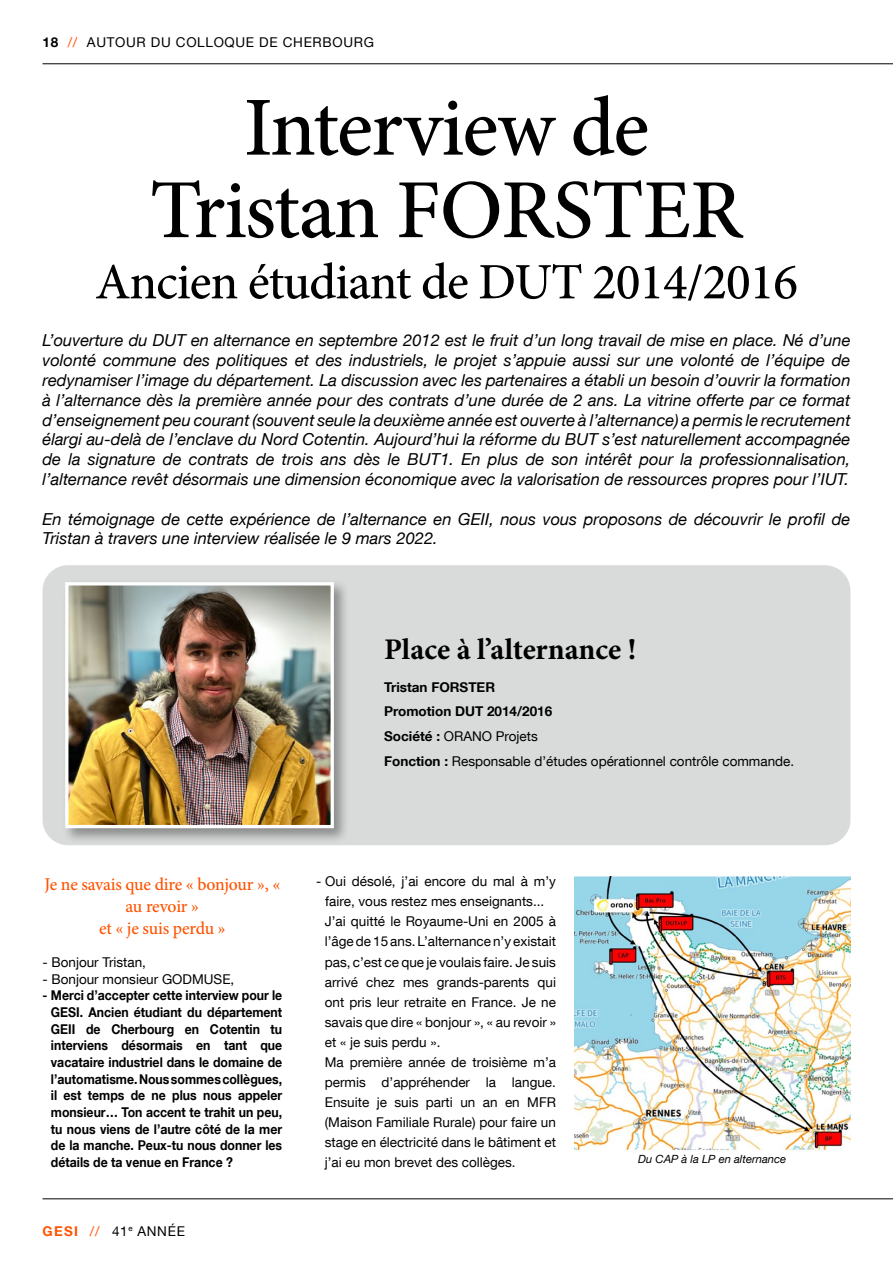
<style>
.page{position:relative;width:893px;height:1263px;background:#fff}
.page>*{position:absolute;margin:0;border:0;box-sizing:border-box;transform-origin:0 0}
.t1{font:500 84px/82.5px "Minion Pro";letter-spacing:-.02em;color:#000;text-align:center}
.t2{font:500 51px "Minion Pro";letter-spacing:-.02em;color:#000}
.t3{font:700 30px "Minion Pro";color:#000}
.t4{font:500 18px/22px "Minion Pro";letter-spacing:-.015em;color:#ff5300;text-align:center}
.t5{font:italic 16.5px/19.8px "Helvetica Neue LT Com";color:#000;text-align:justify}
.t6{font:13.5px/20.1px "Helvetica Neue LT Com";color:#000}
.t7{font:700 13.5px/16.6px "Helvetica Neue LT Com";color:#000;text-align:justify;scale:.91 1}
.t8{font:13.5px "Helvetica Neue LT Com";letter-spacing:.05em;color:#000}
.t9{font:italic 11.25px "Helvetica Neue LT Com";color:#000}
.s1{font-weight:700}
.s2{color:#ff5300}
.s3{font-weight:700;color:#ff5300}
</style>
<div class="page">
<hr style="left:43px;top:63px;width:850px;height:1px;background:#000">
<hr style="left:43px;top:1198px;width:850px;height:1px;background:#000">
<div style="left:43px;top:565px;width:807px;height:280px;background:#d9dada;border-radius:26px"></div>
<div style="left:63px;top:580px;width:286px;height:264px;background:#000;opacity:.35"></div>
<img style="left:69px;top:586px;width:261px;height:238px">
<div style="left:65px;top:582px;width:269px;height:246px;border:3px solid #fff"></div>
<img style="left:574px;top:877px;width:276px;height:274px">
<p class="t8" style="left:43px;top:34px;width:333px"><span class="s1">18</span> <span class="s2">//</span> AUTOUR DU COLLOQUE DE CHERBOURG</p>
<h1 class="t1" style="left:150px;top:87px;width:594px">Interview de<br>Tristan FORSTER</h1>
<h2 class="t2" style="left:95px;top:248px;width:704px">Ancien étudiant de DUT 2014/2016</h2>
<p class="t5" style="left:43px;top:330px;width:809px">L’ouverture du DUT en alternance en septembre 2012 est le fruit d’un long travail de mise en place. Né d’une volonté commune des politiques et des industriels, le projet s’appuie aussi sur une volonté de l’équipe de redynamiser l’image du département. La discussion avec les partenaires a établi un besoin d’ouvrir la formation à l’alternance dès la première année pour des contrats d’une durée de 2 ans. La vitrine offerte par ce format d’enseignement peu courant (souvent seule la deuxième année est ouverte à l’alternance) a permis le recrutement élargi au-delà de l’enclave du Nord Cotentin. Aujourd’hui la réforme du BUT s’est naturellement accompagnée de la signature de contrats de trois ans dès le BUT1. En plus de son intérêt pour la professionnalisation, l’alternance revêt désormais une dimension économique avec la valorisation de ressources propres pour l’IUT.</p>
<p class="t5" style="left:43px;top:508px;width:809px">En témoignage de cette expérience de l’alternance en GEII, nous vous proposons de découvrir le profil de<br>Tristan à travers une interview réalisée le 9 mars 2022.</p>
<h3 class="t3" style="left:384px;top:629px;width:254px">Place à l’alternance !</h3>
<p class="t6" style="left:384px;top:674px;width:412px;line-height:24.8px"><span class="s1">Tristan FORSTER<br>Promotion DUT 2014/2016<br>Société :</span> ORANO Projets<br><span class="s1">Fonction :</span> Responsable d’études opérationnel contrôle commande.</p>
<p class="t4" style="left:44px;top:873px;width:238px">Je ne savais que dire « bonjour », « au revoir »<br>et « je suis perdu »</p>
<p class="t6" style="left:43px;top:952px;width:105px">- Bonjour Tristan,</p>
<p class="t6" style="left:43px;top:969px;width:193px">- Bonjour monsieur GODMUSE,</p>
<p class="t7" style="left:51px;top:987px;width:256px;text-indent:-8px">- Merci d’accepter cette interview pour le GESI. Ancien étudiant du département GEII de Cherbourg en Cotentin tu interviens désormais en tant que vacataire industriel dans le domaine de l’automatisme. Nous sommes collègues, il est temps de ne plus nous appeler monsieur… Ton accent te trahit un peu, tu nous viens de l’autre côté de la mer de la manche. Peux-tu nous donner les détails de ta venue en France ?</p>
<p class="t6" style="left:43px;top:1221px;width:144px"><span class="s3">GESI</span> <span class="s2">//</span> 41<sup>e</sup> ANNÉE</p>
<p class="t6" style="left:325px;top:871px;width:233px;text-indent:-9px">- Oui désolé, j’ai encore du mal à m’y faire, vous restez mes enseignants...<br>J’ai quitté le Royaume-Uni en 2005 à l’âge de 15 ans. L’alternance n’y existait pas, c’est ce que je voulais faire. Je suis arrivé chez mes grands-parents qui ont pris leur retraite en France. Je ne savais que dire « bonjour », « au revoir » et « je suis perdu ».<br>Ma première année de troisième m’a permis d’appréhender la langue.<br>Ensuite je suis parti un an en MFR (Maison Familiale Rurale) pour faire un stage en électricité dans le bâtiment et j’ai eu mon brevet des collèges.</p>
<p class="t9" style="left:638px;top:1152px;width:150px">Du CAP à la LP en alternance</p>
</div>
